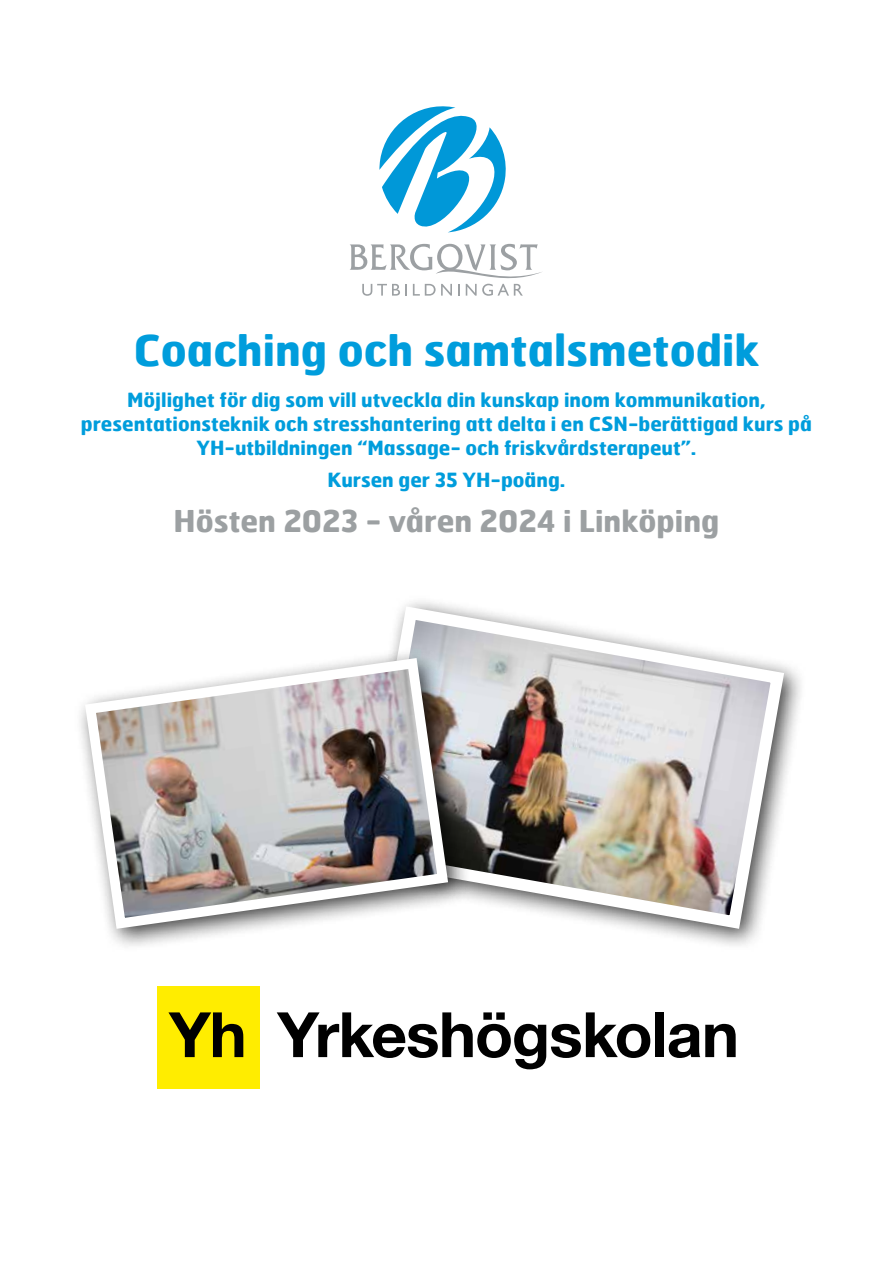
<style>
.page{position:relative;width:893px;height:1263px;background:#fff}
.page>*{position:absolute;margin:0;border:0;box-sizing:border-box;transform-origin:0 0}
.t1{font:700 43.5px "Hermes";color:#009ddc}
.t2{font:700 30px "Hermes";color:#9ca0a2}
.t3{font:700 19.5px/24px "Hermes";color:#009ddc;text-align:center}
</style>
<div class="page">
<div style="left:157px;top:986px;width:103px;height:103px;background:#ffed00"></div>
<svg style="left:168px;top:1012px;width:75px;height:45px"></svg>
<svg style="left:277px;top:1012px;width:373px;height:57px"></svg>
<div style="left:655px;top:1012px;width:9px;height:45px;background:#000"></div>
<svg style="left:669px;top:1024px;width:67px;height:34px"></svg>
<div style="left:350px;top:595px;width:457px;height:357px;background:#000;opacity:.75"></div>
<img style="left:354px;top:600px;width:437px;height:335px">
<div style="left:74px;top:646px;width:398px;height:306px;background:#000;opacity:.75"></div>
<img style="left:80px;top:652px;width:374px;height:282px">
<svg style="left:379px;top:106px;width:127px;height:127px"></svg>
<svg style="left:350px;top:244px;width:192px;height:52px"></svg>
<h1 class="t1" style="left:133px;top:321px;width:628px">Coaching och samtalsmetodik</h1>
<p class="t3" style="left:81px;top:387px;width:732px">Möjlighet för dig som vill utveckla din kunskap inom kommunikation, presentationsteknik och stresshantering att delta i en CSN-berättigad kurs på<br>YH-utbildningen “Massage- och friskvårdsterapeut”.</p>
<p class="t3" style="left:327px;top:467px;width:239px">Kursen ger 35 YH-poäng.</p>
<h2 class="t2" style="left:174px;top:501px;width:547px">Hösten 2023 - våren 2024 i Linköping</h2>
</div>
